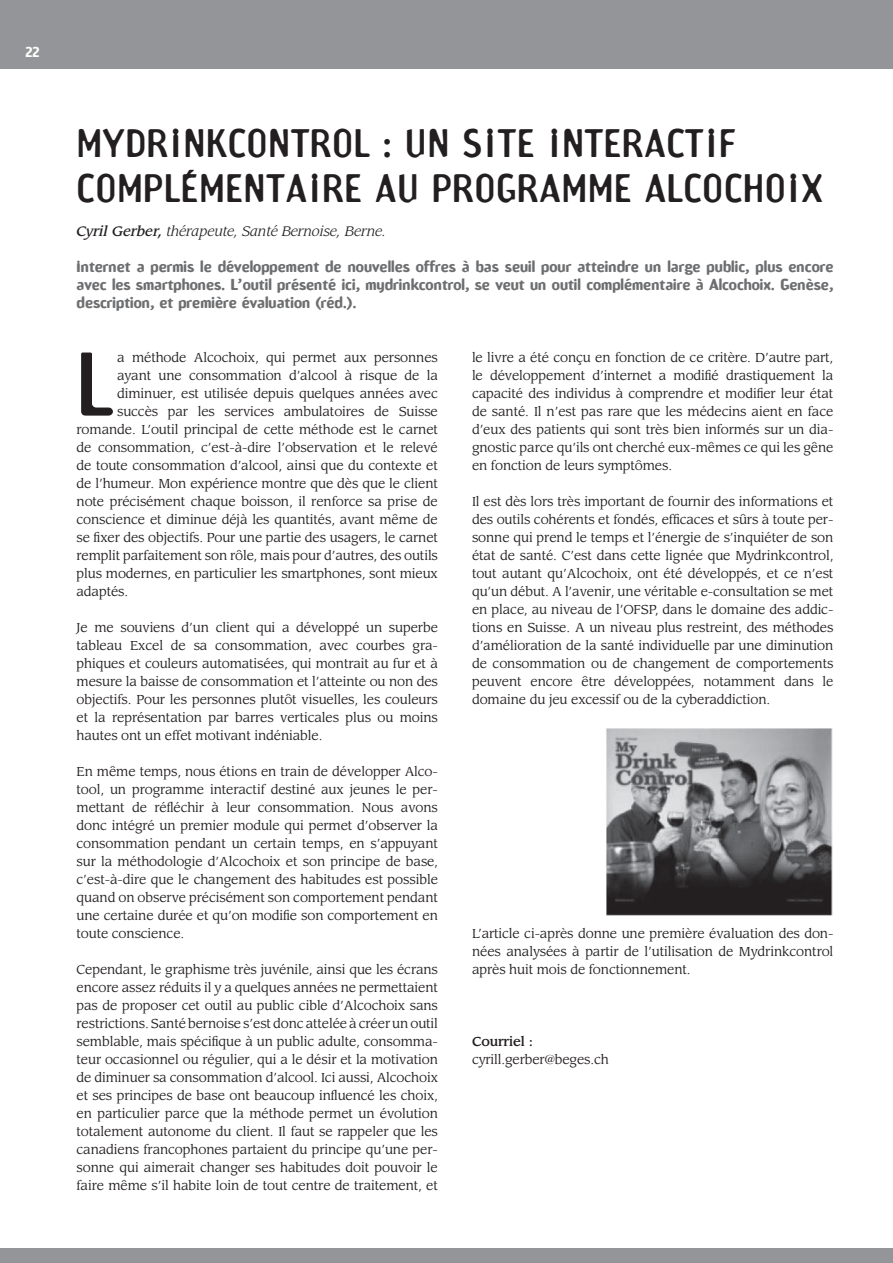
<style>
.page{position:relative;width:893px;height:1263px;background:#fff}
.page>*{position:absolute;margin:0;border:0;box-sizing:border-box;transform-origin:0 0}
.t1{font:85.05px "Amoebia Sans";color:#231f20}
.t2{font:37.5px/45px "Amoebia Sans";letter-spacing:.02em;color:#231f20}
.t3{font:700 15px/18px "Amoebia";color:#6d6e70;text-align:justify}
.t4{font:italic 13.5px "Leawood";color:#231f20}
.t5{font:700 13.5px "Amoebia";color:#fff}
.t6{font:12.75px/18px "Leawood";letter-spacing:-.01em;color:#231f20;text-align:justify}
.t7{font:500 12.75px "Leawood";letter-spacing:-.01em;color:#231f20}
.s1{font-weight:500}
</style>
<div class="page">
<div style="left:0;top:0;width:893px;height:68px;background:#939598"></div>
<div style="left:0;top:1249px;width:893px;height:14px;background:#939598"></div>
<img style="left:606px;top:729px;width:226px;height:187px">
<p class="t5" style="left:26px;top:46px;width:16px">22</p>
<h2 class="t2" style="left:77px;top:124px;width:749px">MYDRINKCONTROL : UN SITE INTERACTIF<br>COMPLÉMENTAIRE AU PROGRAMME ALCOCHOIX</h2>
<p class="t4" style="left:77px;top:225px;width:311px"><span class="s1">Cyril Gerber,</span> thérapeute, Santé Bernoise, Berne.</p>
<p class="t3" style="left:77px;top:258px;width:758px">Internet a permis le développement de nouvelles offres à bas seuil pour atteindre un large public, plus encore avec les smartphones. L’outil présenté ici, mydrinkcontrol, se veut un outil complémentaire à Alcochoix. Genèse, description, et première évaluation (réd.).</p>
<h1 class="t1" style="left:77px;top:352px;width:38px">L</h1>
<p class="t6" style="left:117px;top:349px;width:322px">a méthode Alcochoix, qui permet aux personnes</p>
<p class="t6" style="left:117px;top:367px;width:322px">ayant une consommation d’alcool à risque de la</p>
<p class="t6" style="left:117px;top:385px;width:322px">diminuer, est utilisée depuis quelques années avec</p>
<p class="t6" style="left:117px;top:403px;width:322px">succès par les services ambulatoires de Suisse</p>
<p class="t6" style="left:77px;top:421px;width:363px">romande. L’outil principal de cette méthode est le carnet</p>
<p class="t6" style="left:77px;top:439px;width:363px">de consommation, c’est-à-dire l’observation et le relevé</p>
<p class="t6" style="left:77px;top:457px;width:363px">de toute consommation d’alcool, ainsi que du contexte et</p>
<p class="t6" style="left:77px;top:475px;width:363px">de l’humeur. Mon expérience montre que dès que le client</p>
<p class="t6" style="left:77px;top:493px;width:363px">note précisément chaque boisson, il renforce sa prise de</p>
<p class="t6" style="left:77px;top:511px;width:363px">conscience et diminue déjà les quantités, avant même de</p>
<p class="t6" style="left:77px;top:529px;width:363px">se fixer des objectifs. Pour une partie des usagers, le carnet</p>
<p class="t6" style="left:77px;top:547px;width:363px">remplit parfaitement son rôle, mais pour d’autres, des outils</p>
<p class="t6" style="left:77px;top:565px;width:363px">plus modernes, en particulier les smartphones, sont mieux</p>
<p class="t6" style="left:77px;top:583px;width:53px">adaptés.</p>
<p class="t6" style="left:77px;top:619px;width:363px">Je me souviens d’un client qui a développé un superbe tableau Excel de sa consommation, avec courbes gra&shy;phiques et couleurs automatisées, qui montrait au fur et à mesure la baisse de consommation et l’atteinte ou non des objectifs. Pour les personnes plutôt visuelles, les couleurs et la représentation par barres verticales plus ou moins hautes ont un effet motivant indéniable.</p>
<p class="t6" style="left:77px;top:763px;width:363px">En même temps, nous étions en train de développer Alco&shy;tool, un programme interactif destiné aux jeunes le per&shy;mettant de réfléchir à leur consommation. Nous avons donc intégré un premier module qui permet d’observer la consommation pendant un certain temps, en s’appuyant sur la méthodologie d’Alcochoix et son principe de base, c’est-à-dire que le changement des habitudes est possible quand on observe précisément son comportement pendant une certaine durée et qu’on modifie son comportement en toute conscience.</p>
<p class="t6" style="left:77px;top:961px;width:363px">Cependant, le graphisme très juvénile, ainsi que les écrans encore assez réduits il y a quelques années ne permettaient pas de proposer cet outil au public cible d’Alcochoix sans restrictions. Santé bernoise s’est donc attelée à créer un outil semblable, mais spécifique à un public adulte, consomma&shy;teur occasionnel ou régulier, qui a le désir et la motivation de diminuer sa consommation d’alcool. Ici aussi, Alcochoix et ses principes de base ont beaucoup influencé les choix, en particulier parce que la méthode permet un évolution totalement autonome du client. Il faut se rappeler que les canadiens francophones partaient du principe qu’une per&shy;sonne qui aimerait changer ses habitudes doit pouvoir le faire même s’il habite loin de tout centre de traitement, et</p>
<p class="t6" style="left:472px;top:349px;width:363px">le livre a été conçu en fonction de ce critère. D’autre part, le développement d’internet a modifié drastiquement la capacité des individus à comprendre et modifier leur état de santé. Il n’est pas rare que les médecins aient en face d’eux des patients qui sont très bien informés sur un dia&shy;gnostic parce qu’ils ont cherché eux-mêmes ce qui les gêne en fonction de leurs symptômes.</p>
<p class="t6" style="left:472px;top:493px;width:363px">Il est dès lors très important de fournir des informations et des outils cohérents et fondés, efficaces et sûrs à toute per&shy;sonne qui prend le temps et l’énergie de s’inquiéter de son état de santé. C’est dans cette lignée que Mydrinkcontrol, tout autant qu’Alcochoix, ont été développés, et ce n’est qu’un début. A l’avenir, une véritable e-consultation se met en place, au niveau de l’OFSP, dans le domaine des addic&shy;tions en Suisse. A un niveau plus restreint, des méthodes d’amélioration de la santé individuelle par une diminution de consommation ou de changement de comportements peuvent encore être développées, notamment dans le domaine du jeu excessif ou de la cyberaddiction.</p>
<p class="t6" style="left:472px;top:925px;width:363px">L’article ci-après donne une première évaluation des don&shy;nées analysées à partir de l’utilisation de Mydrinkcontrol après huit mois de fonctionnement.</p>
<p class="t7" style="left:472px;top:1035px;width:63px">Courriel :</p>
<p class="t6" style="left:472px;top:1051px;width:138px">cyrill.gerber@beges.ch</p>
</div>
